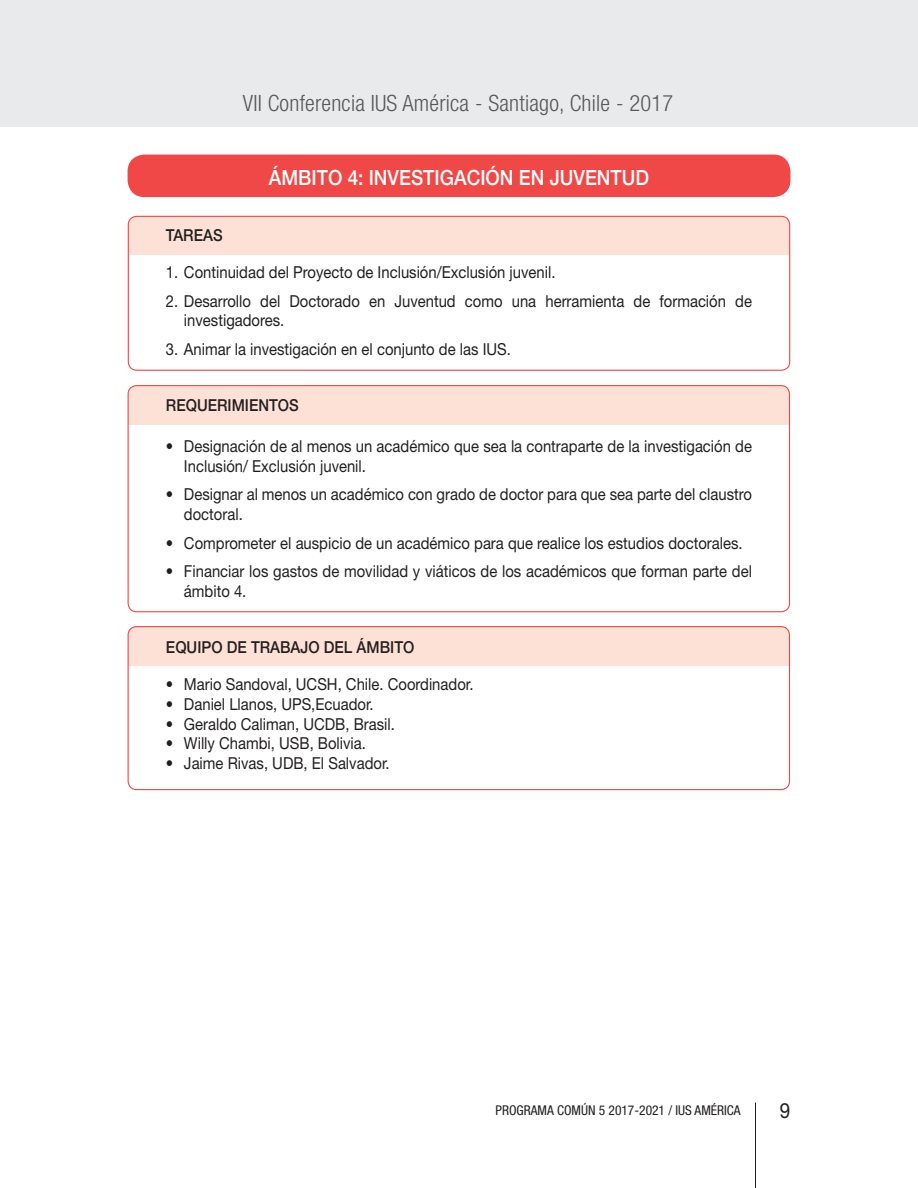
<style>
.page{position:relative;width:918px;height:1188px;background:#fff}
.page>*{position:absolute;margin:0;border:0;box-sizing:border-box;transform-origin:0 0}
.t1{font:300 condensed 22.5px "Helvetica Neue LT Std";letter-spacing:.01em;color:#57585a}
.t2{font:500 21px "Helvetica Neue LT Std";color:#fff;scale:.9 1}
.t3{font:21px "Helvetica Neue LT Std";color:#231f20;scale:.9 1}
.t4{font:16.5px/19.8px "Helvetica Neue LT Std";color:#231f20;scale:.9 1}
.t5{font:500 16.5px "Helvetica Neue LT Std";color:#231f20;scale:.9 1}
.t6{font:condensed 13.5px "Helvetica Neue LT Std";color:#231f20}
</style>
<div class="page">
<hr style="left:755px;top:1103px;width:1px;height:85px;background:#231f20">
<div style="left:128px;top:216px;width:662px;height:39px;background:#fde1d7"></div>
<div style="left:128px;top:216px;width:662px;height:155px;border:1px solid #ef4847;border-radius:9px"></div>
<div style="left:128px;top:386px;width:662px;height:38px;background:#fde1d7"></div>
<div style="left:128px;top:385px;width:662px;height:227px;border:1px solid #ef4847;border-radius:9px"></div>
<div style="left:128px;top:627px;width:662px;height:38px;background:#fde1d7"></div>
<div style="left:128px;top:626px;width:662px;height:164px;border:1px solid #ef4847;border-radius:9px"></div>
<div style="left:128px;top:155px;width:662px;height:42px;background:#ef4847;border-radius:17px"></div>
<div style="left:0;top:1px;width:918px;height:126px;background:#e9eaeb"></div>
<h1 class="t1" style="left:243px;top:90px;width:432px">VII Conferencia IUS América - Santiago, Chile - 2017</h1>
<p class="t2" style="left:269px;top:165px;width:424px">ÁMBITO 4: INVESTIGACIÓN EN JUVENTUD</p>
<p class="t5" style="left:166px;top:226px;width:64px">TAREAS</p>
<p class="t4" style="left:166px;top:262px;width:434px">1. Continuidad del Proyecto de Inclusión/Exclusión juvenil.</p>
<p class="t4" style="left:184px;top:291px;width:633px;text-indent:-18px">2. Desarrollo del Doctorado en Juventud como una herramienta de formación de investigadores.</p>
<p class="t4" style="left:166px;top:339px;width:385px">3. Animar la investigación en el conjunto de las IUS.</p>
<p class="t5" style="left:166px;top:396px;width:149px">REQUERIMIENTOS</p>
<p class="t4" style="left:184px;top:436px;width:633px;text-indent:-18px">• Designación de al menos un académico que sea la contraparte de la investigación de<br>Inclusión/ Exclusión juvenil.</p>
<p class="t4" style="left:184px;top:484px;width:633px;text-indent:-18px">• Designar al menos un académico con grado de doctor para que sea parte del claustro doctoral.</p>
<p class="t4" style="left:166px;top:533px;width:642px">• Comprometer el auspicio de un académico para que realice los estudios doctorales.</p>
<p class="t4" style="left:184px;top:561px;width:633px;text-indent:-18px">• Financiar los gastos de movilidad y viáticos de los académicos que forman parte del ámbito 4.</p>
<p class="t5" style="left:166px;top:638px;width:278px">EQUIPO DE TRABAJO DEL ÁMBITO</p>
<p class="t4" style="left:166px;top:674px;width:343px">• Mario Sandoval, UCSH, Chile. Coordinador.</p>
<p class="t4" style="left:166px;top:694px;width:232px">• Daniel Llanos, UPS,Ecuador.</p>
<p class="t4" style="left:166px;top:714px;width:256px">• Geraldo Caliman, UCDB, Brasil.</p>
<p class="t4" style="left:166px;top:733px;width:224px">• Willy Chambi, USB, Bolivia.</p>
<p class="t4" style="left:166px;top:753px;width:250px">• Jaime Rivas, UDB, El Salvador.</p>
<p class="t6" style="left:496px;top:1103px;width:247px">PROGRAMA COMÚN 5 2017-2021 / IUS AMÉRICA</p>
<p class="t3" style="left:780px;top:1098px;width:13px">9</p>
</div>
